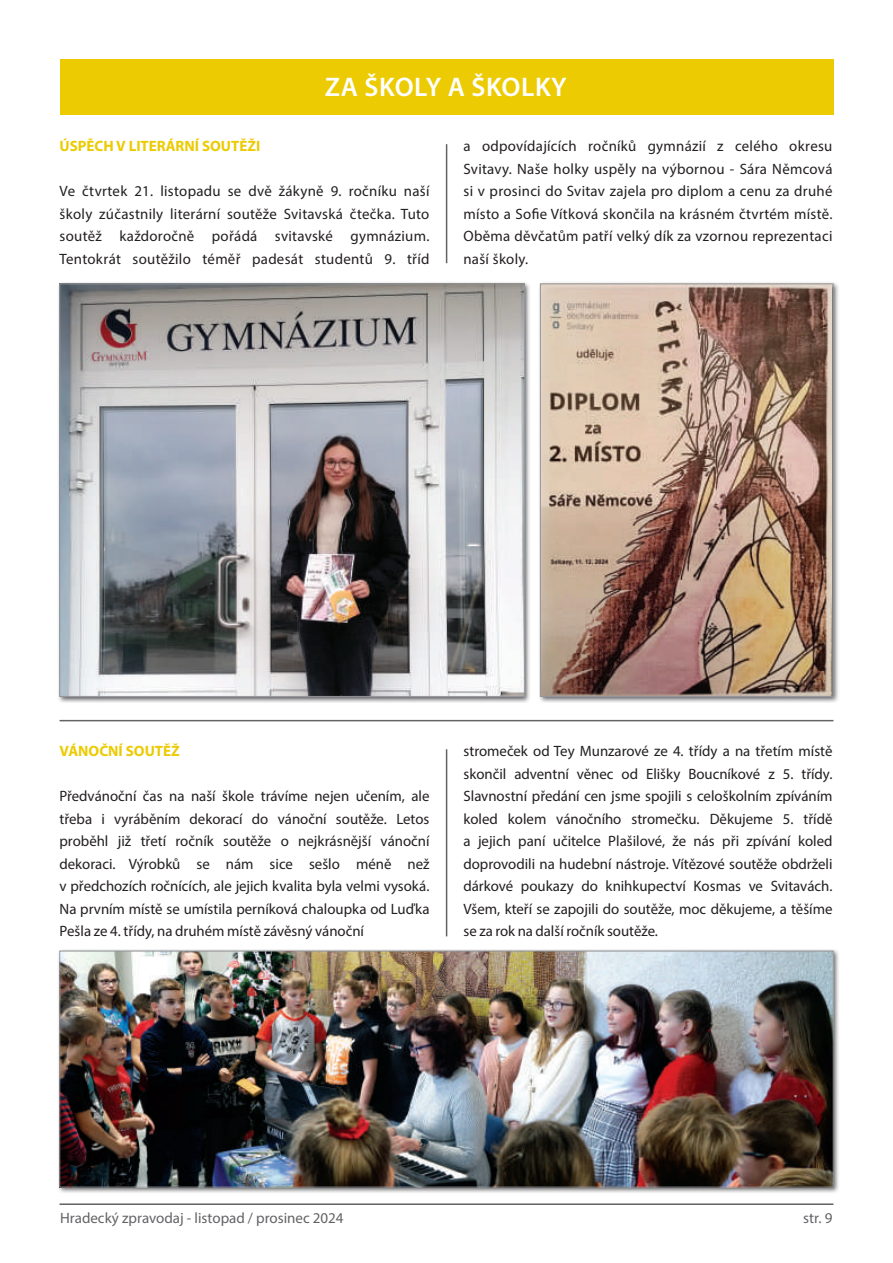
<style>
.page{position:relative;width:893px;height:1263px;background:#fff}
.page>*{position:absolute;margin:0;border:0;box-sizing:border-box;transform-origin:0 0}
.t1{font:600 27px "Myriad Pro";letter-spacing:.02em;color:#fff}
.t2{font:15px/22.5px "Myriad Pro";letter-spacing:.01em;color:#231f20;text-align:justify}
.t3{font:15px "Myriad Pro";color:#636366}
.t4{font:700 15px "Myriad Pro";color:#eccb02}
</style>
<div class="page">
<div style="left:60px;top:60px;width:773px;height:55px;background:#eccb02"></div>
<hr style="left:60px;top:1203px;width:773px;height:2px;background:#636366">
<hr style="left:60px;top:720px;width:773px;height:1px;background:#636366">
<svg style="left:58px;top:949px;width:781px;height:244px"></svg>
<img style="left:62px;top:953px;width:769px;height:232px">
<div style="left:60px;top:951px;width:773px;height:236px;border:1px solid #939598"></div>
<svg style="left:58px;top:282px;width:472px;height:421px"></svg>
<img style="left:62px;top:286px;width:461px;height:409px">
<svg style="left:539px;top:282px;width:300px;height:421px"></svg>
<img style="left:542px;top:286px;width:289px;height:409px">
<div style="left:540px;top:284px;width:293px;height:413px;border:1px solid #939598"></div>
<hr style="left:446px;top:144px;width:1px;height:119px;background:#636366">
<hr style="left:446px;top:749px;width:1px;height:187px;background:#636366">
<h1 class="t1" style="left:325px;top:76px;width:243px">ZA ŠKOLY A ŠKOLKY</h1>
<p class="t4" style="left:60px;top:140px;width:202px">ÚSPĚCH V LITERÁRNÍ SOUTĚŽI</p>
<p class="t2" style="left:60px;top:181px;width:371px">Ve čtvrtek 21. listopadu se dvě žákyně 9. ročníku naší školy zúčastnily literární soutěže Svitavská čtečka. Tuto soutěž každoročně pořádá svitavské gymnázium.<br>Tentokrát soutěžilo téměř padesát studentů 9. tříd</p>
<p class="t2" style="left:463px;top:136px;width:370px">a odpovídajících ročníků gymnázií z celého okresu Svitavy. Naše holky uspěly na výbornou - Sára Němcová si v prosinci do Svitav zajela pro diplom a cenu za druhé místo a Sofie Vítková skončila na krásném čtvrtém místě.<br>Oběma děvčatům patří velký dík za vzornou reprezentaci naší školy.</p>
<p class="t4" style="left:60px;top:745px;width:122px">VÁNOČNÍ SOUTĚŽ</p>
<p class="t2" style="left:60px;top:786px;width:371px">Předvánoční čas na naší škole trávíme nejen učením, ale třeba i vyráběním dekorací do vánoční soutěže. Letos proběhl již třetí ročník soutěže o nejkrásnější vánoční dekoraci. Výrobků se nám sice sešlo méně než v předchozích ročnících, ale jejich kvalita byla velmi vysoká.<br>Na prvním místě se umístila perníková chaloupka od Luďka Pešla ze 4. třídy, na druhém místě závěsný vánoční</p>
<p class="t2" style="left:463px;top:741px;width:370px">stromeček od Tey Munzarové ze 4. třídy a na třetím místě skončil adventní věnec od Elišky Boucníkové z 5. třídy.<br>Slavnostní předání cen jsme spojili s celoškolním zpíváním koled kolem vánočního stromečku. Děkujeme 5. třídě a jejich paní učitelce Plašilové, že nás při zpívání koled doprovodili na hudební nástroje. Vítězové soutěže obdrželi dárkové poukazy do knihkupectví Kosmas ve Svitavách.<br>Všem, kteří se zapojili do soutěže, moc děkujeme, a těšíme se za rok na další ročník soutěže.</p>
<p class="t3" style="left:60px;top:1211px;width:285px">Hradecký zpravodaj - listopad / prosinec 2024</p>
<p class="t3" style="left:803px;top:1211px;width:31px">str. 9</p>
</div>
